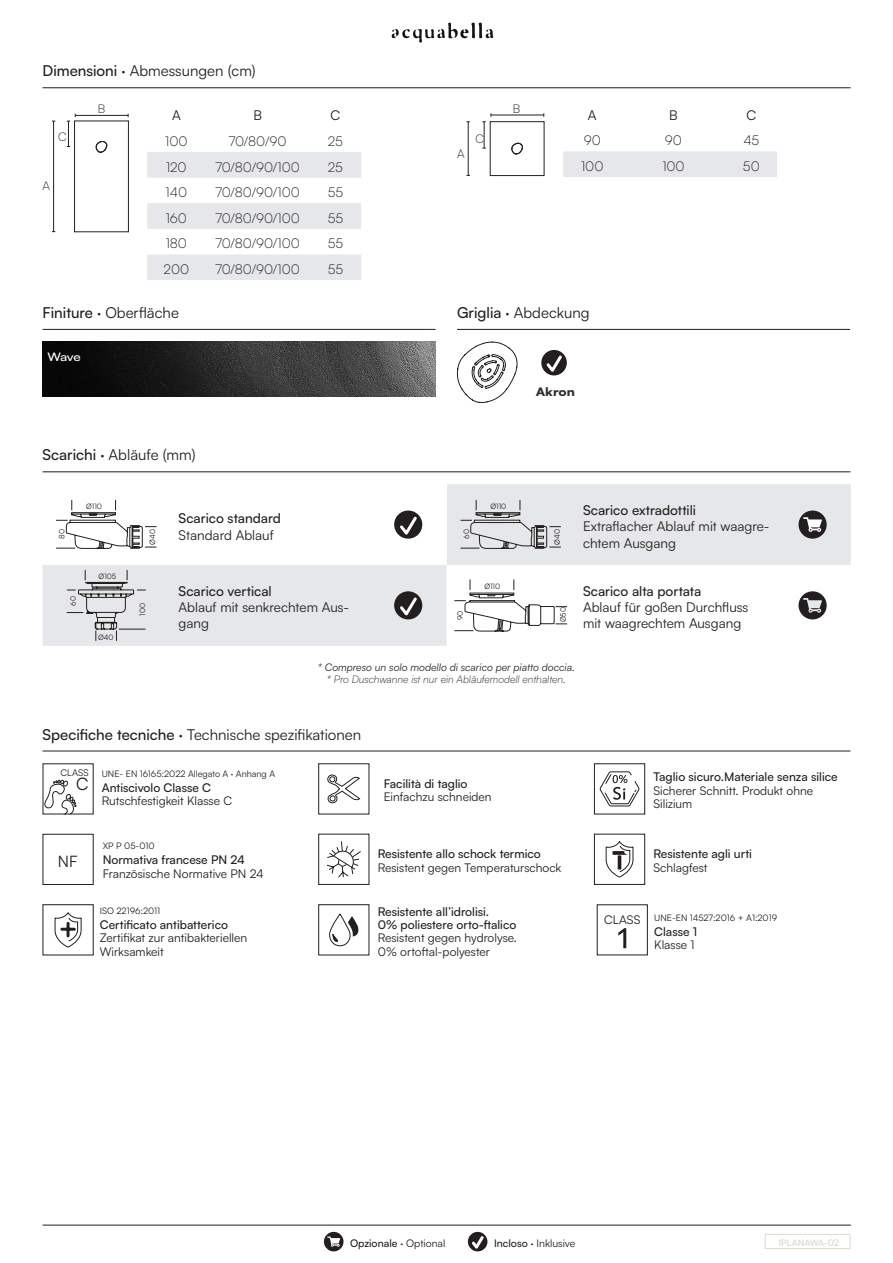
<style>
.page{position:relative;width:893px;height:1263px;background:#fff}
.page>*{position:absolute;margin:0;border:0;box-sizing:border-box;transform-origin:0 0}
.t1{font:17.1px "Satoshi";color:#231f20}
.t2{font:15.75px "Satoshi";color:#231f20}
.t3{font:15px "Satoshi";color:#231f20}
.t4{font:13.5px/16.2px "Satoshi";color:#231f20}
.t5{font:300 13.5px "Satoshi";color:#231f20}
.t6{font:500 13.5px "Satoshi";color:#231f20}
.t7{font:12px/13.4px "Satoshi";color:#231f20}
.t8{font:500 12px "Satoshi";color:#231f20}
.t9{font:300 12px "Satoshi";color:#231f20}
.t10{font:900 11.55px "Satoshi";color:#302f2e;scale:1.16 1}
.t11{font:500 11.55px "Satoshi";color:#fff;scale:1.16 1}
.t12{font:italic 10.5px "Satoshi";color:#231f20}
.t13{font:italic 300 10.5px "Satoshi";color:#231f20}
.t14{font:500 10.5px "Satoshi";color:#231f20}
.t15{font:10.5px "Satoshi";color:#231f20}
.t16{font:9.3px "Satoshi";color:#231f20}
.t17{font:9px "Satoshi";color:#231f20}
.t18{font:500 9px "Satoshi";color:#d7d6cd}
.t19{font:7.5px "Satoshi";color:#231f20}
.s1{font-weight:500}
.s2{font-weight:400}
</style>
<div class="page">
<div style="left:765px;top:1234px;width:85px;height:15px;border:1px solid #dcdacf"></div>
<hr style="left:43px;top:88px;width:808px;height:1px;background:#231f20">
<svg style="left:392px;top:23px;width:101px;height:20px"></svg>
<hr style="left:43px;top:1225px;width:808px;height:1px;background:#231f20">
<svg style="left:324px;top:1232px;width:19px;height:19px"></svg>
<svg style="left:468px;top:1232px;width:19px;height:19px"></svg>
<svg style="left:457px;top:341px;width:61px;height:62px"></svg>
<hr style="left:457px;top:329px;width:393px;height:1px;background:#231f20">
<hr style="left:43px;top:472px;width:807px;height:1px;background:#231f20">
<hr style="left:43px;top:751px;width:807px;height:1px;background:#231f20">
<svg style="left:43px;top:484px;width:808px;height:162px"></svg>
<hr style="left:43px;top:329px;width:393px;height:1px;background:#231f20">
<img style="left:43px;top:342px;width:393px;height:55px">
<div style="left:43px;top:834px;width:51px;height:51px;border:1px solid #231f20"></div>
<div style="left:43px;top:904px;width:51px;height:51px;border:1px solid #231f20"></div>
<svg style="left:54px;top:912px;width:28px;height:36px"></svg>
<svg style="left:327px;top:774px;width:33px;height:30px"></svg>
<div style="left:318px;top:763px;width:51px;height:51px;border:1px solid #231f20"></div>
<svg style="left:326px;top:841px;width:35px;height:37px"></svg>
<div style="left:318px;top:834px;width:51px;height:51px;border:1px solid #231f20"></div>
<div style="left:318px;top:904px;width:51px;height:51px;border:1px solid #231f20"></div>
<svg style="left:329px;top:913px;width:30px;height:33px"></svg>
<div style="left:594px;top:763px;width:51px;height:51px;border:1px solid #231f20"></div>
<svg style="left:599px;top:771px;width:41px;height:36px"></svg>
<div style="left:594px;top:834px;width:51px;height:51px;border:1px solid #231f20"></div>
<svg style="left:605px;top:841px;width:29px;height:37px"></svg>
<hr style="left:618px;top:855px;width:3px;height:14px;background:#231f20">
<svg style="left:43px;top:779px;width:34px;height:67px"></svg>
<svg style="left:147px;top:152px;width:214px;height:128px"></svg>
<div style="left:563px;top:151px;width:214px;height:26px;background:#e6e7e9"></div>
<div style="left:74px;top:121px;width:55px;height:111px;border:1px solid #231f20"></div>
<svg style="left:96px;top:141px;width:11px;height:12px"></svg>
<hr style="left:75px;top:115px;width:53px;height:1px;background:#231f20">
<svg style="left:67px;top:114px;width:9px;height:33px"></svg>
<hr style="left:53px;top:121px;width:1px;height:111px;background:#231f20">
<hr style="left:491px;top:115px;width:53px;height:1px;background:#231f20">
<svg style="left:482px;top:113px;width:10px;height:36px"></svg>
<hr style="left:468px;top:122px;width:1px;height:53px;background:#231f20">
<div style="left:490px;top:121px;width:54px;height:55px;border:1px solid #231f20"></div>
<svg style="left:511px;top:143px;width:12px;height:12px"></svg>
<svg style="left:541px;top:350px;width:26px;height:25px"></svg>
<svg style="left:544px;top:353px;width:20px;height:23px"></svg>
<svg style="left:618px;top:928px;width:8px;height:20px"></svg>
<p class="t3" style="left:43px;top:61px;width:215px"><span class="s1">Dimensioni</span> · Abmessungen (cm)</p>
<p class="t9" style="left:58px;top:129px;width:10px">C</p>
<p class="t9" style="left:43px;top:178px;width:9px">A</p>
<p class="t9" style="left:98px;top:101px;width:9px">B</p>
<p class="t4" style="left:172px;top:107px;width:10px">A</p>
<p class="t4" style="left:253px;top:107px;width:10px">B</p>
<p class="t4" style="left:331px;top:107px;width:11px">C</p>
<p class="t5" style="left:165px;top:132px;width:24px">100</p>
<p class="t5" style="left:229px;top:132px;width:59px">70/80/90</p>
<p class="t5" style="left:328px;top:132px;width:17px">25</p>
<p class="t5" style="left:166px;top:158px;width:22px">120</p>
<p class="t5" style="left:215px;top:158px;width:86px">70/80/90/100</p>
<p class="t5" style="left:328px;top:158px;width:17px">25</p>
<p class="t5" style="left:166px;top:184px;width:23px">140</p>
<p class="t5" style="left:215px;top:184px;width:86px">70/80/90/100</p>
<p class="t5" style="left:328px;top:184px;width:17px">55</p>
<p class="t5" style="left:166px;top:209px;width:23px">160</p>
<p class="t5" style="left:215px;top:209px;width:86px">70/80/90/100</p>
<p class="t5" style="left:328px;top:209px;width:17px">55</p>
<p class="t5" style="left:166px;top:235px;width:23px">180</p>
<p class="t5" style="left:215px;top:235px;width:86px">70/80/90/100</p>
<p class="t5" style="left:328px;top:235px;width:17px">55</p>
<p class="t5" style="left:164px;top:261px;width:27px">200</p>
<p class="t5" style="left:215px;top:261px;width:86px">70/80/90/100</p>
<p class="t5" style="left:328px;top:261px;width:17px">55</p>
<p class="t3" style="left:43px;top:303px;width:138px"><span class="s1">Finiture</span> · Oberfläche</p>
<p class="t11" style="left:47px;top:349px;width:30px">Wave</p>
<p class="t3" style="left:43px;top:445px;width:155px"><span class="s1">Scarichi</span> · Abläufe (mm)</p>
<p class="t19" style="left:57px;top:539px;width:11px;rotate:-90deg">80</p>
<p class="t19" style="left:86px;top:502px;width:17px">Ø110</p>
<p class="t19" style="left:68px;top:606px;width:11px;rotate:-90deg">60</p>
<p class="t19" style="left:99px;top:571px;width:19px">Ø105</p>
<p class="t19" style="left:98px;top:632px;width:17px">Ø40</p>
<p class="t19" style="left:148px;top:545px;width:17px;rotate:-90deg">Ø40</p>
<p class="t19" style="left:138px;top:616px;width:14px;rotate:-90deg">100</p>
<p class="t6" style="left:179px;top:509px;width:104px">Scarico standard</p>
<p class="t4" style="left:179px;top:526px;width:97px">Standard Ablauf</p>
<p class="t6" style="left:179px;top:582px;width:95px">Scarico vertical</p>
<p class="t4" style="left:179px;top:599px;width:172px">Ablauf mit senkrechtem Aus&shy;gang</p>
<p class="t9" style="left:457px;top:146px;width:9px">A</p>
<p class="t9" style="left:475px;top:131px;width:10px">C</p>
<p class="t9" style="left:513px;top:101px;width:9px">B</p>
<p class="t4" style="left:588px;top:106px;width:10px">A</p>
<p class="t4" style="left:669px;top:106px;width:10px">B</p>
<p class="t4" style="left:746px;top:106px;width:11px">C</p>
<p class="t5" style="left:584px;top:132px;width:19px">90</p>
<p class="t5" style="left:665px;top:132px;width:19px">90</p>
<p class="t5" style="left:743px;top:132px;width:17px">45</p>
<p class="t5" style="left:581px;top:158px;width:24px">100</p>
<p class="t5" style="left:662px;top:158px;width:24px">100</p>
<p class="t5" style="left:743px;top:158px;width:18px">50</p>
<p class="t3" style="left:457px;top:303px;width:134px"><span class="s1">Griglia</span> · Abdeckung</p>
<p class="t10" style="left:536px;top:382px;width:35px">Akron</p>
<p class="t19" style="left:461px;top:539px;width:11px;rotate:-90deg">60</p>
<p class="t19" style="left:490px;top:502px;width:17px">Ø110</p>
<p class="t19" style="left:455px;top:620px;width:11px;rotate:-90deg">90</p>
<p class="t19" style="left:484px;top:581px;width:17px">Ø110</p>
<p class="t19" style="left:552px;top:545px;width:17px;rotate:-90deg">Ø40</p>
<p class="t19" style="left:558px;top:622px;width:17px;rotate:-90deg">Ø50</p>
<p class="t6" style="left:583px;top:501px;width:115px">Scarico extradottili</p>
<p class="t4" style="left:583px;top:518px;width:188px">Extraflacher Ablauf mit waagre&shy;chtem Ausgang</p>
<p class="t6" style="left:583px;top:582px;width:120px">Scarico alta portata</p>
<p class="t4" style="left:583px;top:599px;width:167px">Ablauf für goßen Durchfluss mit waagrechtem Ausgang</p>
<p class="t12" style="left:318px;top:660px;width:258px">* Compreso un solo modello di scarico per piatto doccia.</p>
<p class="t13" style="left:327px;top:672px;width:240px">* Pro Duschwanne ist nur ein Abläufemodell enthalten.</p>
<p class="t3" style="left:43px;top:724px;width:320px"><span class="s1">Specifiche tecniche</span> · Technische spezifikationen</p>
<p class="t16" style="left:60px;top:767px;width:30px">CLASS</p>
<p class="t1" style="left:76px;top:773px;width:14px">C</p>
<p class="t17" style="left:102px;top:767px;width:175px">UNE- EN 16165:2022 Allegato A · Anhang A</p>
<p class="t8" style="left:102px;top:779px;width:111px">Antiscivolo Classe C</p>
<p class="t7" style="left:102px;top:794px;width:132px">Rutschfestigkeit Klasse C</p>
<p class="t2" style="left:58px;top:851px;width:21px">NF</p>
<p class="t17" style="left:103px;top:840px;width:54px">XP P 05-010</p>
<p class="t8" style="left:103px;top:851px;width:144px">Normativa francese PN 24</p>
<p class="t7" style="left:103px;top:867px;width:162px">Französische Normative PN 24</p>
<p class="t17" style="left:100px;top:905px;width:62px">ISO 22196:2011</p>
<p class="t8" style="left:100px;top:916px;width:130px">Certificato antibatterico</p>
<p class="t7" style="left:100px;top:931px;width:149px">Zertifikat zur antibakteriellen<br>Wirksamkeit</p>
<p class="t8" style="left:384px;top:775px;width:85px">Facilità di taglio</p>
<p class="t7" style="left:384px;top:790px;width:109px">Einfachzu schneiden</p>
<p class="t8" style="left:378px;top:846px;width:165px">Resistente allo schock termico</p>
<p class="t7" style="left:378px;top:860px;width:185px">Resistent gegen Temperaturschock</p>
<p class="t8" style="left:378px;top:903px;width:113px">Resistente all’idrolisi.</p>
<p class="t8" style="left:378px;top:916px;width:140px">0% poliestere orto-ftalico</p>
<p class="t7" style="left:378px;top:931px;width:141px">Resistent gegen hydrolyse.</p>
<p class="t7" style="left:378px;top:944px;width:114px">0% ortoftal-polyester</p>
<p class="t8" style="left:653px;top:769px;width:186px">Taglio sicuro.Materiale senza silice</p>
<p class="t7" style="left:653px;top:783px;width:161px">Sicherer Schnitt. Produkt ohne<br>Silizium</p>
<p class="t8" style="left:653px;top:846px;width:100px">Resistente agli urti</p>
<p class="t7" style="left:653px;top:860px;width:56px">Schlagfest</p>
<p class="t7" style="left:604px;top:912px;width:38px">CLASS</p>
<p class="t17" style="left:654px;top:911px;width:124px">UNE-EN 14527:2016 + A1:2019</p>
<p class="t8" style="left:654px;top:923px;width:44px">Classe 1</p>
<p class="t7" style="left:654px;top:937px;width:42px">Klasse 1</p>
<p class="t14" style="left:350px;top:1236px;width:97px">Opzionale <span class="s2">· Optional</span></p>
<p class="t15" style="left:494px;top:1236px;width:83px"><span class="s1">Incloso</span> · Inklusive</p>
<p class="t18" style="left:778px;top:1237px;width:63px">1PLANAWA-02</p>
</div>
